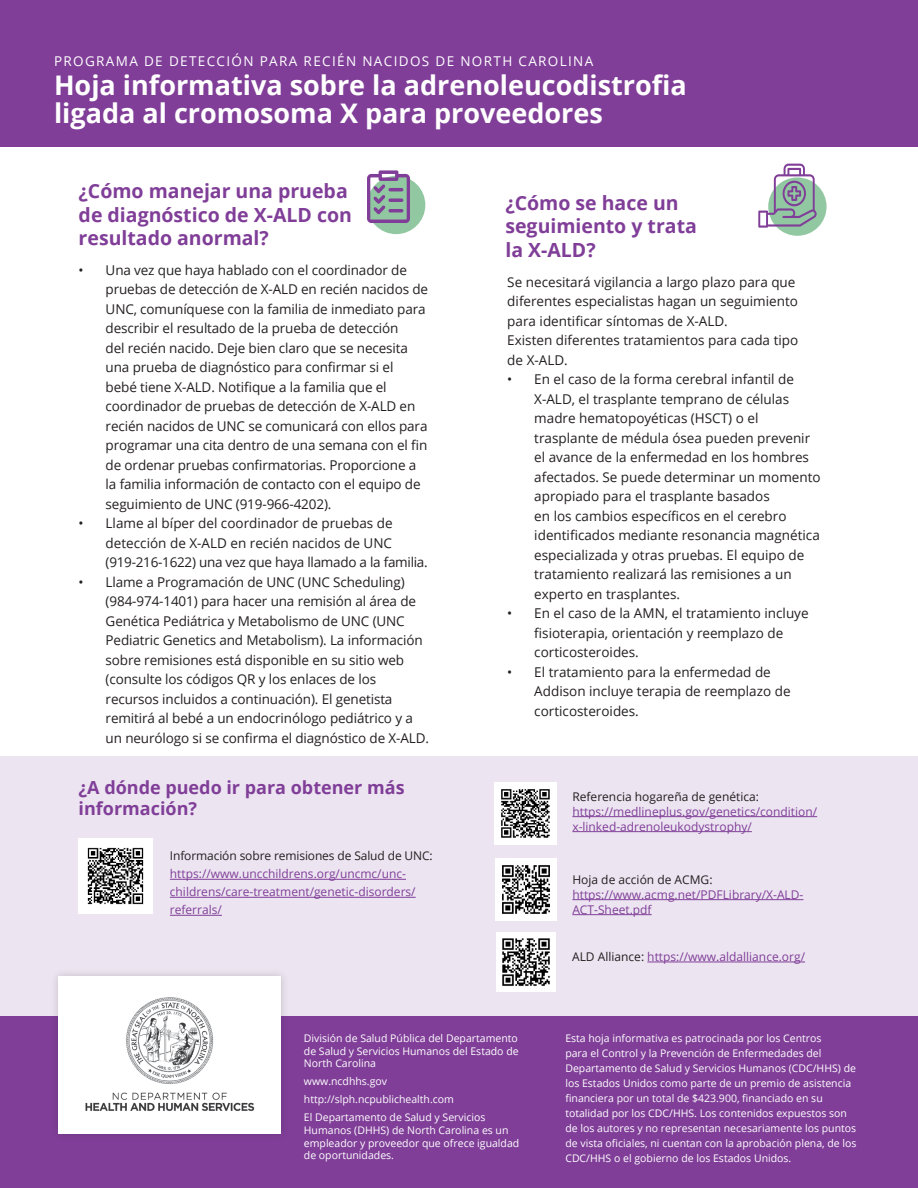
<style>
.page{position:relative;width:918px;height:1188px;background:#fff}
.page>*{position:absolute;margin:0;border:0;box-sizing:border-box;transform-origin:0 0}
.t1{font:700 27px/28.5px "Open Sans";color:#fff}
.Section_Heading{font:700 19.5px/23.4px "Open Sans";color:#803e98}
.Section_Heading-2{font:700 18px/21px "Open Sans";color:#803e98}
.t2{font:13.5px/19.5px "Open Sans";letter-spacing:-.01em;color:#231f20}
.t3{font:13.5px "Open Sans";letter-spacing:.1em;color:#fff}
.Body_Text{font:12px/15px "Open Sans";color:#803e98}
.t4{font:10.5px/15px "Open Sans";color:#fff}
.s1{color:#231f20}
</style>
<div class="page">
<div style="left:1px;top:756px;width:917px;height:304px;background:#ece5f1"></div>
<div style="left:0;top:0;width:918px;height:147px;background:#803e98"></div>
<div style="left:0;top:1017px;width:918px;height:171px;background:#803e98"></div>
<div style="left:50px;top:968px;width:239px;height:174px;background:#231f20;opacity:.2"></div>
<div style="left:58px;top:977px;width:223px;height:157px;background:#fff"></div>
<img style="left:85px;top:997px;width:170px;height:114px">
<hr style="left:170px;top:879px;width:236px;height:1px;background:#803e98">
<hr style="left:170px;top:897px;width:246px;height:1px;background:#803e98">
<hr style="left:170px;top:915px;width:52px;height:1px;background:#803e98">
<div style="left:496px;top:932px;width:60px;height:60px;background:#fff"></div>
<img style="left:502px;top:938px;width:48px;height:48px">
<hr style="left:647px;top:962px;width:158px;height:1px;background:#803e98">
<hr style="left:572px;top:816px;width:245px;height:1px;background:#803e98">
<hr style="left:572px;top:831px;width:180px;height:1px;background:#803e98">
<hr style="left:572px;top:899px;width:231px;height:1px;background:#803e98">
<hr style="left:572px;top:914px;width:80px;height:1px;background:#803e98">
<div style="left:768px;top:177px;width:59px;height:59px;background:#92c8a1;border-radius:50%"></div>
<svg style="left:758px;top:164px;width:59px;height:64px"></svg>
<div style="left:367px;top:176px;width:58px;height:58px;background:#92c8a1;border-radius:50%"></div>
<svg style="left:367px;top:170px;width:43px;height:53px"></svg>
<hr style="left:389px;top:209px;width:14px;height:3px;background:#803e98;border-radius:2px">
<img style="left:79px;top:839px;width:74px;height:74px">
<img style="left:494px;top:783px;width:62px;height:61px">
<img style="left:496px;top:858px;width:60px;height:62px">
<p class="t3" style="left:54px;top:52px;width:541px">PROGRAMA DE DETECCIÓN PARA RECIÉN NACIDOS DE NORTH CAROLINA</p>
<p class="t1" style="left:54px;top:70px;width:634px">Hoja informativa sobre la adrenoleucodistrofia ligada al cromosoma X para proveedores</p>
<p class="Section_Heading" style="left:79px;top:179px;width:275px">¿Cómo manejar una prueba de diagnóstico de X-ALD con resultado anormal?</p>
<p class="t2" style="left:106px;top:260px;width:324px;text-indent:-27px">• Una vez que haya hablado con el coordinador de pruebas de detección de X-ALD en recién nacidos de UNC, comuníquese con la familia de inmediato para describir el resultado de la prueba de detección<br>del recién nacido. Deje bien claro que se necesita una prueba de diagnóstico para confirmar si el bebé tiene X-ALD. Notifique a la familia que el coordinador de pruebas de detección de X-ALD en recién nacidos de UNC se comunicará con ellos para programar una cita dentro de una semana con el fin de ordenar pruebas confirmatorias. Proporcione a la familia información de contacto con el equipo de seguimiento de UNC (919-966-4202).</p>
<p class="t2" style="left:106px;top:513px;width:324px;text-indent:-27px">• Llame al bíper del coordinador de pruebas de detección de X-ALD en recién nacidos de UNC (919-216-1622) una vez que haya llamado a la familia.</p>
<p class="t2" style="left:106px;top:572px;width:325px;text-indent:-27px">• Llame a Programación de UNC (UNC Scheduling) (984-974-1401) para hacer una remisión al área de Genética Pediátrica y Metabolismo de UNC (UNC Pediatric Genetics and Metabolism). La información sobre remisiones está disponible en su sitio web (consulte los códigos QR y los enlaces de los recursos incluidos a continuación). El genetista remitirá al bebé a un endocrinólogo pediátrico y a un neurólogo si se confirma el diagnóstico de X-ALD.</p>
<p class="Section_Heading-2" style="left:79px;top:776px;width:327px">¿A dónde puedo ir para obtener más información?</p>
<p class="Body_Text" style="left:170px;top:847px;width:264px;line-height:18px"><span class="s1">Información sobre remisiones de Salud de UNC: </span>https://www.uncchildrens.org/uncmc/unc&shy;childrens/care-treatment/genetic-disorders/ referrals/</p>
<p class="Section_Heading" style="left:505px;top:191px;width:193px">¿Cómo se hace un seguimiento y trata la X-ALD?</p>
<p class="t2" style="left:507px;top:272px;width:292px">Se necesitará vigilancia a largo plazo para que diferentes especialistas hagan un seguimiento para identificar síntomas de X-ALD.</p>
<p class="t2" style="left:507px;top:330px;width:292px">Existen diferentes tratamientos para cada tipo de X-ALD.</p>
<p class="t2" style="left:534px;top:369px;width:288px;text-indent:-27px">• En el caso de la forma cerebral infantil de X-ALD, el trasplante temprano de células madre hematopoyéticas (HSCT) o el trasplante de médula ósea pueden prevenir el avance de la enfermedad en los hombres afectados. Se puede determinar un momento apropiado para el trasplante basados<br>en los cambios específicos en el cerebro identificados mediante resonancia magnética especializada y otras pruebas. El equipo de tratamiento realizará las remisiones a un experto en trasplantes.</p>
<p class="t2" style="left:534px;top:603px;width:276px;text-indent:-27px">• En el caso de la AMN, el tratamiento incluye fisioterapia, orientación y reemplazo de corticosteroides.</p>
<p class="t2" style="left:534px;top:662px;width:258px;text-indent:-27px">• El tratamiento para la enfermedad de<br>Addison incluye terapia de reemplazo de corticosteroides.</p>
<p class="Body_Text" style="left:572px;top:789px;width:246px"><span class="s1">Referencia hogareña de genética: </span>https://medlineplus.gov/genetics/condition/ x-linked-adrenoleukodystrophy/</p>
<p class="Body_Text" style="left:572px;top:872px;width:233px"><span class="s1">Hoja de acción de ACMG: </span>https://www.acmg.net/PDFLibrary/X-ALD-<br>ACT-Sheet.pdf</p>
<p class="Body_Text" style="left:572px;top:949px;width:234px"><span class="s1">ALD Alliance:</span> https://www.aldalliance.org/</p>
<p class="t4" style="left:304px;top:1032px;width:216px;line-height:12.6px;text-align:justify">División de Salud Pública del Departamento de Salud y Servicios Humanos del Estado de North Carolina</p>
<p class="t4" style="left:304px;top:1074px;width:85px">www.ncdhhs.gov</p>
<p class="t4" style="left:304px;top:1092px;width:152px">http://slph.ncpublichealth.com</p>
<p class="t4" style="left:304px;top:1111px;width:217px;line-height:12.6px">El Departamento de Salud y Servicios Humanos (DHHS) de North Carolina es un empleador y proveedor que ofrece igualdad de oportunidades.</p>
<p class="t4" style="left:565px;top:1031px;width:293px">Esta hoja informativa es patrocinada por los Centros<br>para el Control y la Prevención de Enfermedades del Departamento de Salud y Servicios Humanos (CDC/HHS) de los Estados Unidos como parte de un premio de asistencia financiera por un total de $423.900, financiado en su totalidad por los CDC/HHS. Los contenidos expuestos son de los autores y no representan necesariamente los puntos de vista oficiales, ni cuentan con la aprobación plena, de los CDC/HHS o el gobierno de los Estados Unidos.</p>
</div>
